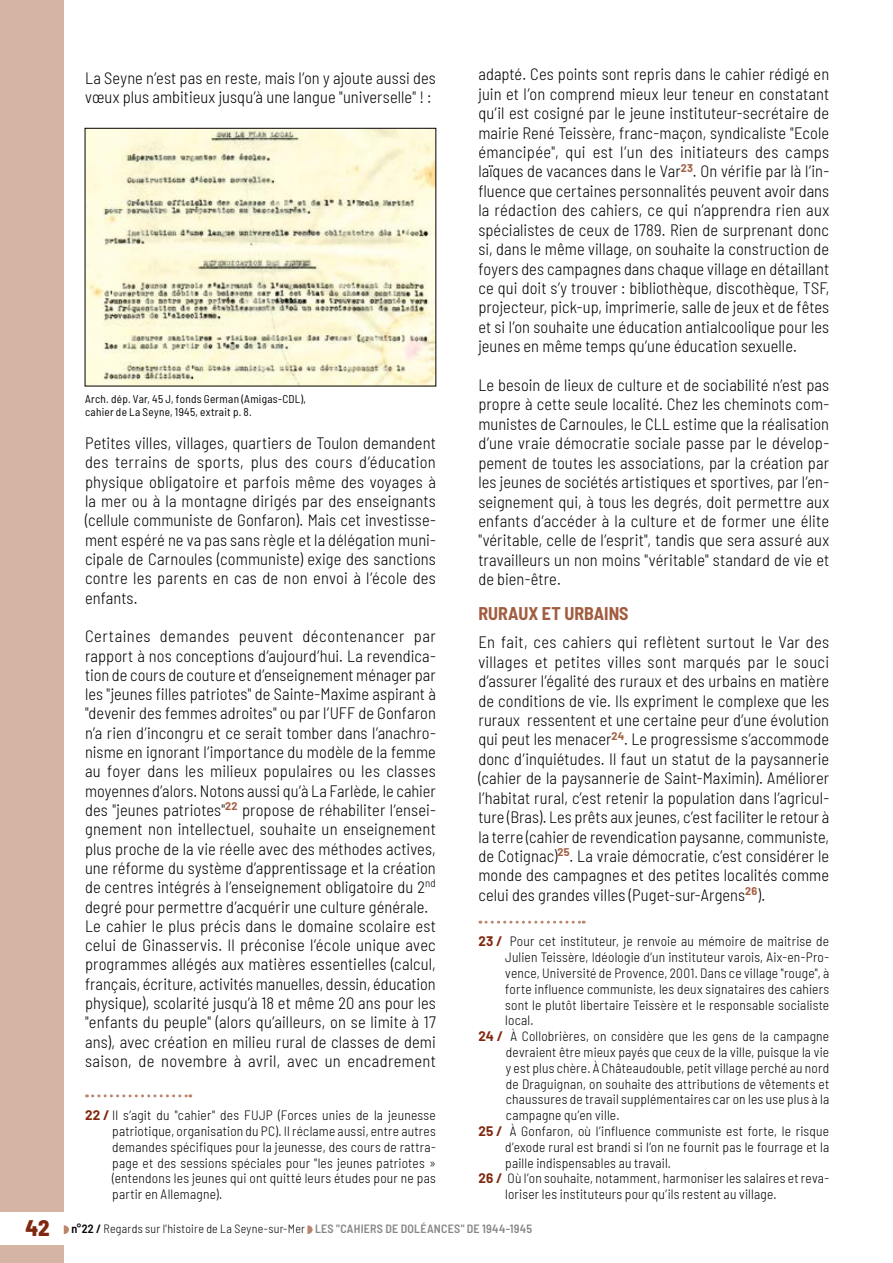
<style>
.page{position:relative;width:893px;height:1263px;background:#fff}
.page>*{position:absolute;margin:0;border:0;box-sizing:border-box;transform-origin:0 0}
.t1{font:700 semi-condensed 18px "Barlow";color:#a25d40}
.t2{font:300 semi-condensed 16.5px/19.4px "Barlow";letter-spacing:.005em;color:#000;text-align:justify}
.t3{font:300 semi-condensed 13.5px/15.8px "Barlow";letter-spacing:.015em;color:#000;text-align:justify}
.t4{font:300 semi-condensed 12px "Barlow";letter-spacing:.02em;color:#000}
.t5{font:semi-condensed 11.25px/13.2px "Barlow";letter-spacing:.025em;color:#000}
.s1{font-weight:700;font-stretch:normal;color:#80280f}
.s2{font-weight:800;font-size:22.5px;color:#80280f}
.s3{font-weight:600}
.s4{font-weight:600;color:#878787}
</style>
<div class="page">
<div style="left:0;top:0;width:64px;height:1263px;background:#d5b4a3"></div>
<img style="left:87px;top:130px;width:347px;height:254px">
<svg style="left:87px;top:1094px;width:104px;height:3px"></svg>
<svg style="left:480px;top:921px;width:104px;height:3px"></svg>
<div style="left:0;top:1212px;width:64px;height:32px;background:#fff"></div>
<svg style="left:64px;top:1225px;width:5px;height:9px"></svg>
<svg style="left:307px;top:1225px;width:6px;height:9px"></svg>
<p class="t2" style="left:478px;top:63px;width:352px">adapté. Ces points sont repris dans le cahier rédigé en juin et l’on comprend mieux leur teneur en constatant qu’il est cosigné par le jeune instituteur-secrétaire de mairie René Teissère, franc-maçon, syndicaliste "Ecole émancipée", qui est l’un des initiateurs des camps laïques de vacances dans le Var<sup>23</sup>. On vérifie par là l’in&shy;fluence que certaines personnalités peuvent avoir dans la rédaction des cahiers, ce qui n’apprendra rien aux spécialistes de ceux de 1789. Rien de surprenant donc si, dans le même village, on souhaite la construction de foyers des campagnes dans chaque village en détaillant ce qui doit s’y trouver : bibliothèque, discothèque, TSF, projecteur, pick-up, imprimerie, salle de jeux et de fêtes et si l’on souhaite une éducation antialcoolique pour les jeunes en même temps qu’une éducation sexuelle.</p>
<p class="t2" style="left:478px;top:374px;width:352px">Le besoin de lieux de culture et de sociabilité n’est pas propre à cette seule localité. Chez les cheminots com&shy;munistes de Carnoules, le CLL estime que la réalisation d’une vraie démocratie sociale passe par le dévelop&shy;pement de toutes les associations, par la création par les jeunes de sociétés artistiques et sportives, par l’en&shy;seignement qui, à tous les degrés, doit permettre aux enfants d’accéder à la culture et de former une élite "véritable, celle de l’esprit", tandis que sera assuré aux travailleurs un non moins "véritable" standard de vie et de bien-être.</p>
<p class="t1" style="left:478px;top:601px;width:152px">RURAUX ET URBAINS</p>
<p class="t2" style="left:478px;top:631px;width:352px">En fait, ces cahiers qui reflètent surtout le Var des villages et petites villes sont marqués par le souci d’assurer l’égalité des ruraux et des urbains en matière de conditions de vie. Ils expriment le complexe que les ruraux ressentent et une certaine peur d’une évolution qui peut les menacer<sup>24</sup>. Le progressisme s’accommode donc d’inquiétudes. Il faut un statut de la paysannerie (cahier de la paysannerie de Saint-Maximin). Améliorer l’habitat rural, c’est retenir la population dans l’agricul&shy;ture (Bras). Les prêts aux jeunes, c’est faciliter le retour à la terre (cahier de revendication paysanne, communiste, de Cotignac)<sup>25</sup>. La vraie démocratie, c’est considérer le monde des campagnes et des petites localités comme celui des grandes villes (Puget-sur-Argens<sup>26</sup>).</p>
<p class="t3" style="left:478px;top:933px;width:352px"><span class="s1">23 /</span> Pour cet instituteur, je renvoie au mémoire de maitrise de</p>
<p class="t3" style="left:505px;top:948px;width:325px">Julien Teissère, Idéologie d’un instituteur varois, Aix-en-Pro-</p>
<p class="t3" style="left:505px;top:964px;width:325px">vence, Université de Provence, 2001. Dans ce village "rouge", à</p>
<p class="t3" style="left:505px;top:980px;width:325px">forte influence communiste, les deux signataires des cahiers</p>
<p class="t3" style="left:505px;top:996px;width:325px">sont le plutôt libertaire Teissère et le responsable socialiste</p>
<p class="t3" style="left:505px;top:1012px;width:30px">local.</p>
<p class="t3" style="left:478px;top:1027px;width:352px"><span class="s1">24 /</span> À Collobrières, on considère que les gens de la campagne</p>
<p class="t3" style="left:506px;top:1043px;width:325px">devraient être mieux payés que ceux de la ville, puisque la vie</p>
<p class="t3" style="left:506px;top:1059px;width:325px">y est plus chère. À Châteaudouble, petit village perché au nord</p>
<p class="t3" style="left:506px;top:1075px;width:325px">de Draguignan, on souhaite des attributions de vêtements et</p>
<p class="t3" style="left:506px;top:1091px;width:325px">chaussures de travail supplémentaires car on les use plus à la</p>
<p class="t3" style="left:506px;top:1106px;width:115px">campagne qu’en ville.</p>
<p class="t3" style="left:478px;top:1122px;width:352px"><span class="s1">25 /</span> À Gonfaron, où l’influence communiste est forte, le risque</p>
<p class="t3" style="left:505px;top:1138px;width:325px">d’exode rural est brandi si l’on ne fournit pas le fourrage et la</p>
<p class="t3" style="left:505px;top:1154px;width:167px">paille indispensables au travail.</p>
<p class="t3" style="left:478px;top:1170px;width:352px"><span class="s1">26 /</span> Où l’on souhaite, notamment, harmoniser les salaires et reva-</p>
<p class="t3" style="left:505px;top:1185px;width:273px">loriser les instituteurs pour qu’ils restent au village.</p>
<p class="t4" style="left:26px;top:1220px;width:508px"><span class="s2">42</span> <span class="s3">N°22 /</span> Regards sur l'histoire de La Seyne-sur-Mer <span class="s4">LES "CAHIERS DE DOLÉANCES" DE 1944-1945</span></p>
<p class="t2" style="left:85px;top:67px;width:352px">La Seyne n’est pas en reste, mais l’on y ajoute aussi des vœux plus ambitieux jusqu’à une langue "universelle" ! :</p>
<p class="t5" style="left:85px;top:391px;width:223px">Arch. dép. Var, 45 J, fonds German (Amigas-CDL), cahier de La Seyne, 1945, extrait p. 8.</p>
<p class="t2" style="left:85px;top:432px;width:352px">Petites villes, villages, quartiers de Toulon demandent des terrains de sports, plus des cours d’éducation physique obligatoire et parfois même des voyages à la mer ou à la montagne dirigés par des enseignants (cellule communiste de Gonfaron). Mais cet investisse&shy;ment espéré ne va pas sans règle et la délégation muni&shy;cipale de Carnoules (communiste) exige des sanctions contre les parents en cas de non envoi à l’école des enfants.</p>
<p class="t2" style="left:85px;top:625px;width:352px;text-align:left">Certaines demandes peuvent décontenancer par rapport à nos conceptions d’aujourd’hui. La revendica&shy;tion de cours de couture et d’enseignement ménager par les "jeunes filles patriotes" de Sainte-Maxime aspirant à "devenir des femmes adroites" ou par l’UFF de Gonfaron n’a rien d’incongru et ce serait tomber dans l’anachro&shy;nisme en ignorant l’importance du modèle de la femme au foyer dans les milieux populaires ou les classes moyennes d’alors. Notons aussi qu’à La Farlède, le cahier des "jeunes patriotes"<sup>22</sup> propose de réhabiliter l’ensei&shy;gnement non intellectuel, souhaite un enseignement plus proche de la vie réelle avec des méthodes actives, une réforme du système d’apprentissage et la création de centres intégrés à l’enseignement obligatoire du 2<sup>nd </sup>degré pour permettre d’acquérir une culture générale.<br>Le cahier le plus précis dans le domaine scolaire est celui de Ginasservis. Il préconise l’école unique avec programmes allégés aux matières essentielles (calcul, français, écriture, activités manuelles, dessin, éducation physique), scolarité jusqu’à 18 et même 20 ans pour les "enfants du peuple" (alors qu’ailleurs, on se limite à 17 ans), avec création en milieu rural de classes de demi saison, de novembre à avril, avec un encadrement</p>
<p class="t3" style="left:112px;top:1106px;width:325px;text-indent:-27px"><span class="s1">22 /</span> Il s’agit du "cahier" des FUJP (Forces unies de la jeunesse patriotique, organisation du PC). Il réclame aussi, entre autres demandes spécifiques pour la jeunesse, des cours de rattra&shy;page et des sessions spéciales pour "les jeunes patriotes » (entendons les jeunes qui ont quitté leurs études pour ne pas partir en Allemagne).</p>
</div>
